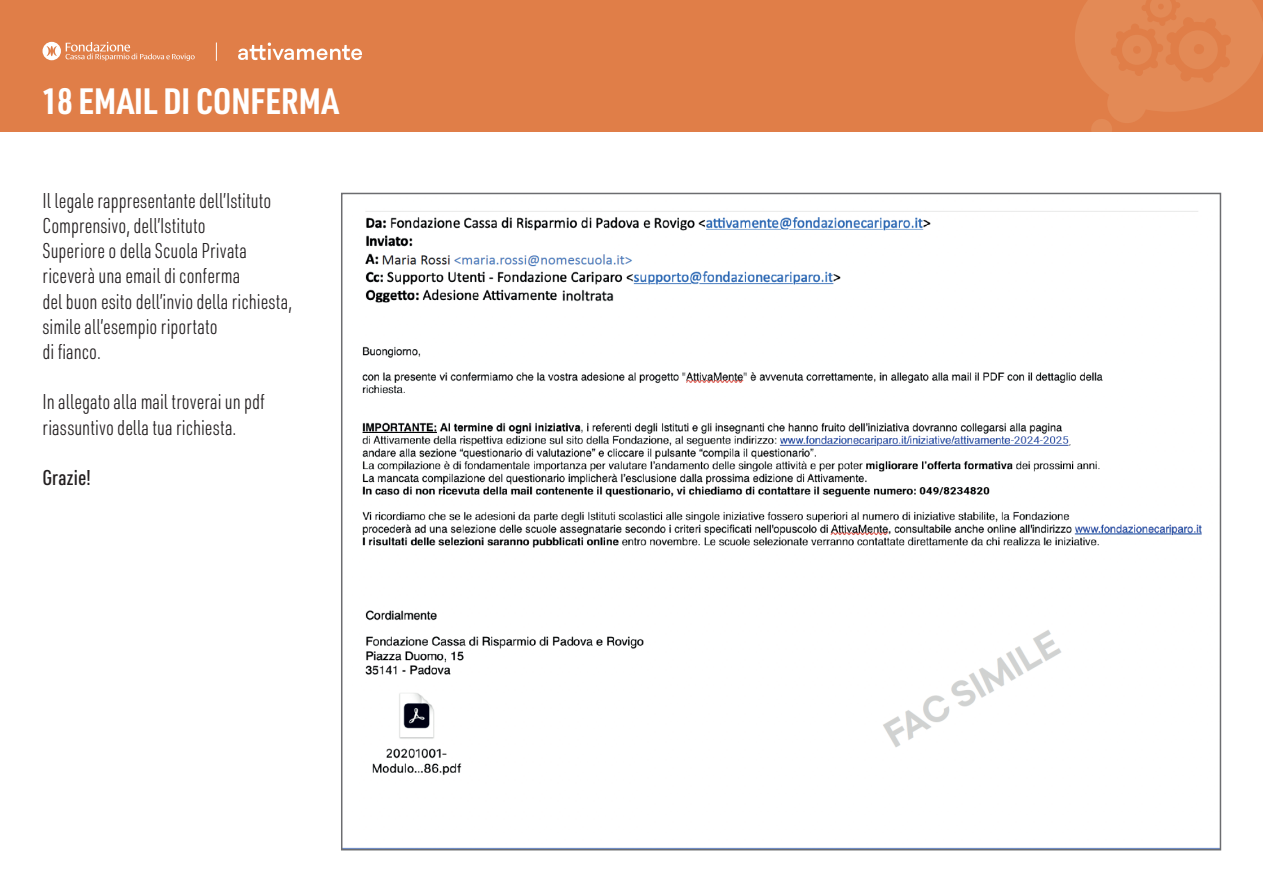
<style>
.page{position:relative;width:1263px;height:893px;background:#fff}
.page>*{position:absolute;margin:0;border:0;box-sizing:border-box;transform-origin:0 0}
.t1{font:700 36px "URWDIN Cond";color:#fff}
.t2{font:300 21px/25.2px "URWDIN Cond";color:#231f20}
.t3{font:500 21px "URWDIN Cond";letter-spacing:.005em;color:#231f20}
</style>
<div class="page">
<img style="left:362px;top:211px;width:840px;height:564px">
<div style="left:0;top:0;width:1263px;height:131px;background:#e07e48"></div>
<svg style="left:1075px;top:0;width:188px;height:131px"></svg>
<svg style="left:238px;top:43px;width:124px;height:17px"></svg>
<svg style="left:43px;top:42px;width:152px;height:19px"></svg>
<svg style="left:216px;top:43px;width:1px;height:18px"></svg>
<h1 class="t1" style="left:43px;top:77px;width:298px">18 EMAIL DI CONFERMA</h1>
<p class="t2" style="left:43px;top:187px;width:251px">Il legale rappresentante dell’Istituto<br>Comprensivo, dell’Istituto<br>Superiore o della Scuola Privata riceverà una email di conferma<br>del buon esito dell’invio della richiesta, simile all’esempio riportato<br>di fianco.</p>
<p class="t2" style="left:43px;top:389px;width:224px">In allegato alla mail troverai un pdf riassuntivo della tua richiesta.</p>
<p class="t3" style="left:43px;top:464px;width:50px">Grazie!</p>
</div>
